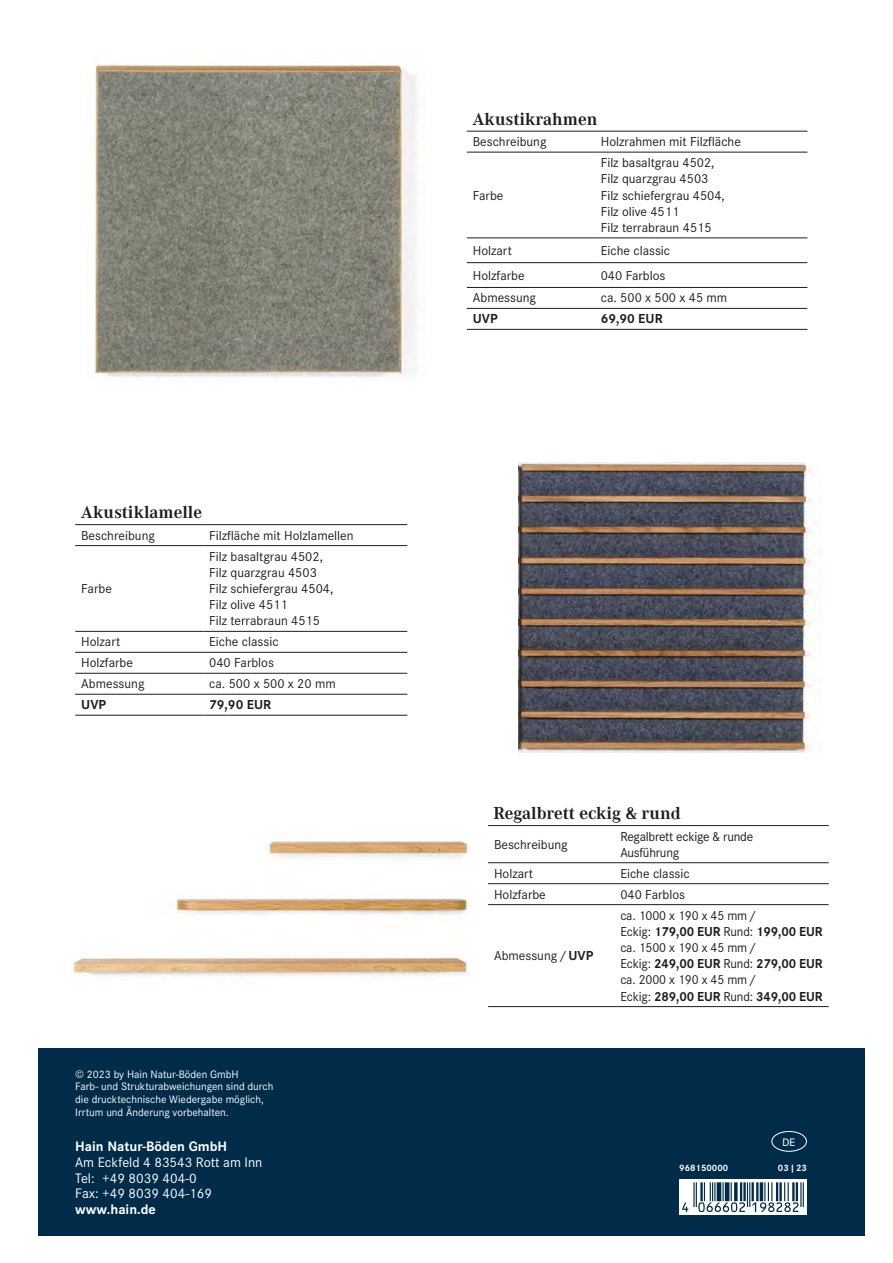
<style>
.page{position:relative;width:893px;height:1263px;background:#fff}
.page>*{position:absolute;margin:0;border:0;box-sizing:border-box;transform-origin:0 0}
.t1{font:700 18px "Corporate A Pro";color:#1d1d1b}
.t2{font:14.25px/15.8px "Corporate S";color:#fff}
.t3{font:700 14.25px "Corporate S Pro";color:#fff}
.t4{font:13.5px/16.2px "Corporate S Pro";color:#1d1d1b}
.t5{font:13.5px/16.2px "Corporate S Pro";letter-spacing:-.02em;color:#1d1d1b}
.t6{font:700 13.5px "Corporate S Pro";color:#1d1d1b}
.t7{font:11.25px/12.8px "Corporate S";color:#fff}
.t8{font:10.5px "Vectora Meister Werke";color:#fff}
.t9{font:700 9.6px "Corporate S Pro";color:#fff}
.s1{font-weight:700}
</style>
<div class="page">
<div style="left:38px;top:1048px;width:827px;height:188px;background:#002b49"></div>
<img style="left:519px;top:462px;width:294px;height:290px">
<hr style="left:75px;top:524px;width:128px;height:1px;background:#1d1d1b">
<hr style="left:203px;top:524px;width:204px;height:1px;background:#1d1d1b">
<hr style="left:75px;top:545px;width:128px;height:1px;background:#1d1d1b">
<hr style="left:203px;top:545px;width:204px;height:1px;background:#1d1d1b">
<hr style="left:75px;top:631px;width:128px;height:1px;background:#1d1d1b">
<hr style="left:203px;top:631px;width:204px;height:1px;background:#1d1d1b">
<hr style="left:75px;top:652px;width:128px;height:1px;background:#1d1d1b">
<hr style="left:203px;top:652px;width:204px;height:1px;background:#1d1d1b">
<hr style="left:75px;top:673px;width:128px;height:1px;background:#1d1d1b">
<hr style="left:203px;top:673px;width:204px;height:1px;background:#1d1d1b">
<hr style="left:75px;top:694px;width:128px;height:1px;background:#1d1d1b">
<hr style="left:203px;top:694px;width:204px;height:1px;background:#1d1d1b">
<hr style="left:75px;top:715px;width:128px;height:1px;background:#1d1d1b">
<hr style="left:203px;top:715px;width:204px;height:1px;background:#1d1d1b">
<img style="left:94px;top:64px;width:323px;height:314px">
<hr style="left:467px;top:131px;width:128px;height:1px;background:#1d1d1b">
<hr style="left:595px;top:131px;width:212px;height:1px;background:#1d1d1b">
<hr style="left:467px;top:152px;width:128px;height:1px;background:#1d1d1b">
<hr style="left:595px;top:152px;width:212px;height:1px;background:#1d1d1b">
<hr style="left:467px;top:238px;width:128px;height:1px;background:#1d1d1b">
<hr style="left:595px;top:238px;width:212px;height:1px;background:#1d1d1b">
<hr style="left:467px;top:262px;width:128px;height:1px;background:#1d1d1b">
<hr style="left:595px;top:262px;width:212px;height:1px;background:#1d1d1b">
<hr style="left:467px;top:287px;width:128px;height:1px;background:#1d1d1b">
<hr style="left:595px;top:287px;width:212px;height:1px;background:#1d1d1b">
<hr style="left:467px;top:308px;width:128px;height:1px;background:#1d1d1b">
<hr style="left:595px;top:308px;width:212px;height:1px;background:#1d1d1b">
<hr style="left:467px;top:329px;width:128px;height:1px;background:#1d1d1b">
<hr style="left:595px;top:329px;width:212px;height:1px;background:#1d1d1b">
<img style="left:73px;top:841px;width:395px;height:136px">
<img style="left:166px;top:892px;width:303px;height:40px">
<hr style="left:488px;top:825px;width:128px;height:1px;background:#1d1d1b">
<hr style="left:616px;top:825px;width:213px;height:1px;background:#1d1d1b">
<hr style="left:488px;top:862px;width:128px;height:1px;background:#1d1d1b">
<hr style="left:616px;top:862px;width:213px;height:1px;background:#1d1d1b">
<hr style="left:488px;top:883px;width:128px;height:1px;background:#1d1d1b">
<hr style="left:616px;top:883px;width:213px;height:1px;background:#1d1d1b">
<hr style="left:488px;top:904px;width:128px;height:1px;background:#1d1d1b">
<hr style="left:616px;top:904px;width:213px;height:1px;background:#1d1d1b">
<hr style="left:488px;top:1006px;width:128px;height:1px;background:#1d1d1b">
<hr style="left:616px;top:1006px;width:213px;height:1px;background:#1d1d1b">
<div style="left:679px;top:1179px;width:128px;height:36px;background:#fff"></div>
<div style="left:771px;top:1131px;width:36px;height:21px;border:1px solid #fff;border-radius:50%"></div>
<svg style="left:682px;top:1182px;width:122px;height:30px"></svg>
<h1 class="t1" style="left:81px;top:500px;width:123px">Akustiklamelle</h1>
<p class="t4" style="left:81px;top:526px;width:75px">Beschreibung</p>
<p class="t4" style="left:209px;top:526px;width:146px">Filzfläche mit Holzlamellen</p>
<p class="t4" style="left:81px;top:579px;width:32px">Farbe</p>
<p class="t4" style="left:209px;top:547px;width:126px">Filz basaltgrau 4502,<br>Filz quarzgrau 4503<br>Filz schiefergrau 4504,<br>Filz olive 4511<br>Filz terrabraun 4515</p>
<p class="t4" style="left:81px;top:633px;width:41px">Holzart</p>
<p class="t4" style="left:209px;top:633px;width:71px">Eiche classic</p>
<p class="t4" style="left:81px;top:654px;width:53px">Holzfarbe</p>
<p class="t4" style="left:209px;top:654px;width:66px">040 Farblos</p>
<p class="t4" style="left:81px;top:675px;width:65px">Abmessung</p>
<p class="t4" style="left:209px;top:675px;width:128px">ca. 500 x 500 x 20 mm</p>
<p class="t6" style="left:81px;top:694px;width:26px">UVP</p>
<p class="t6" style="left:209px;top:694px;width:63px">79,90 EUR</p>
<p class="t7" style="left:75px;top:1067px;width:200px">© 2023 by Hain Natur-Böden GmbH<br>Farb- und Strukturabweichungen sind durch die drucktechnische Wiedergabe möglich, Irrtum und Änderung vorbehalten.</p>
<p class="t3" style="left:75px;top:1135px;width:153px">Hain Natur-Böden GmbH</p>
<p class="t2" style="left:75px;top:1154px;width:189px">Am Eckfeld 4 83543 Rott am Inn<br>Tel: +49 8039 404-0<br>Fax: +49 8039 404-169</p>
<p class="t3" style="left:75px;top:1198px;width:82px">www.hain.de</p>
<h1 class="t1" style="left:472px;top:106px;width:127px">Akustikrahmen</h1>
<p class="t4" style="left:473px;top:133px;width:75px">Beschreibung</p>
<p class="t4" style="left:601px;top:133px;width:142px">Holzrahmen mit Filzfläche</p>
<p class="t4" style="left:473px;top:186px;width:32px">Farbe</p>
<p class="t4" style="left:601px;top:154px;width:126px">Filz basaltgrau 4502,<br>Filz quarzgrau 4503<br>Filz schiefergrau 4504,<br>Filz olive 4511<br>Filz terrabraun 4515</p>
<p class="t4" style="left:473px;top:241px;width:41px">Holzart</p>
<p class="t4" style="left:601px;top:241px;width:71px">Eiche classic</p>
<p class="t4" style="left:473px;top:266px;width:53px">Holzfarbe</p>
<p class="t4" style="left:601px;top:266px;width:66px">040 Farblos</p>
<p class="t4" style="left:473px;top:289px;width:65px">Abmessung</p>
<p class="t4" style="left:601px;top:289px;width:128px">ca. 500 x 500 x 45 mm</p>
<p class="t6" style="left:473px;top:308px;width:26px">UVP</p>
<p class="t6" style="left:601px;top:308px;width:63px">69,90 EUR</p>
<h1 class="t1" style="left:494px;top:801px;width:189px">Regalbrett eckig &amp; rund</h1>
<p class="t4" style="left:494px;top:835px;width:75px">Beschreibung</p>
<p class="t5" style="left:620px;top:827px;width:134px">Regalbrett eckige &amp; runde<br>Ausführung</p>
<p class="t4" style="left:494px;top:864px;width:41px">Holzart</p>
<p class="t4" style="left:620px;top:864px;width:71px">Eiche classic</p>
<p class="t4" style="left:494px;top:885px;width:53px">Holzfarbe</p>
<p class="t4" style="left:620px;top:885px;width:66px">040 Farblos</p>
<p class="t4" style="left:494px;top:946px;width:101px">Abmessung / <span class="s1">UVP</span></p>
<p class="t4" style="left:620px;top:906px;width:204px">ca. 1000 x 190 x 45 mm /<br>Eckig: <span class="s1">179,00 EUR</span> Rund: <span class="s1">199,00 EUR </span>ca. 1500 x 190 x 45 mm /<br>Eckig: <span class="s1">249,00 EUR</span> Rund: <span class="s1">279,00 EUR </span>ca. 2000 x 190 x 45 mm /<br>Eckig: <span class="s1">289,00 EUR</span> Rund: <span class="s1">349,00 EUR</span></p>
<p class="t8" style="left:782px;top:1135px;width:14px">DE</p>
<p class="t9" style="left:679px;top:1161px;width:51px">968150000</p>
<p class="t9" style="left:778px;top:1161px;width:30px">03 | 23</p>
</div>
